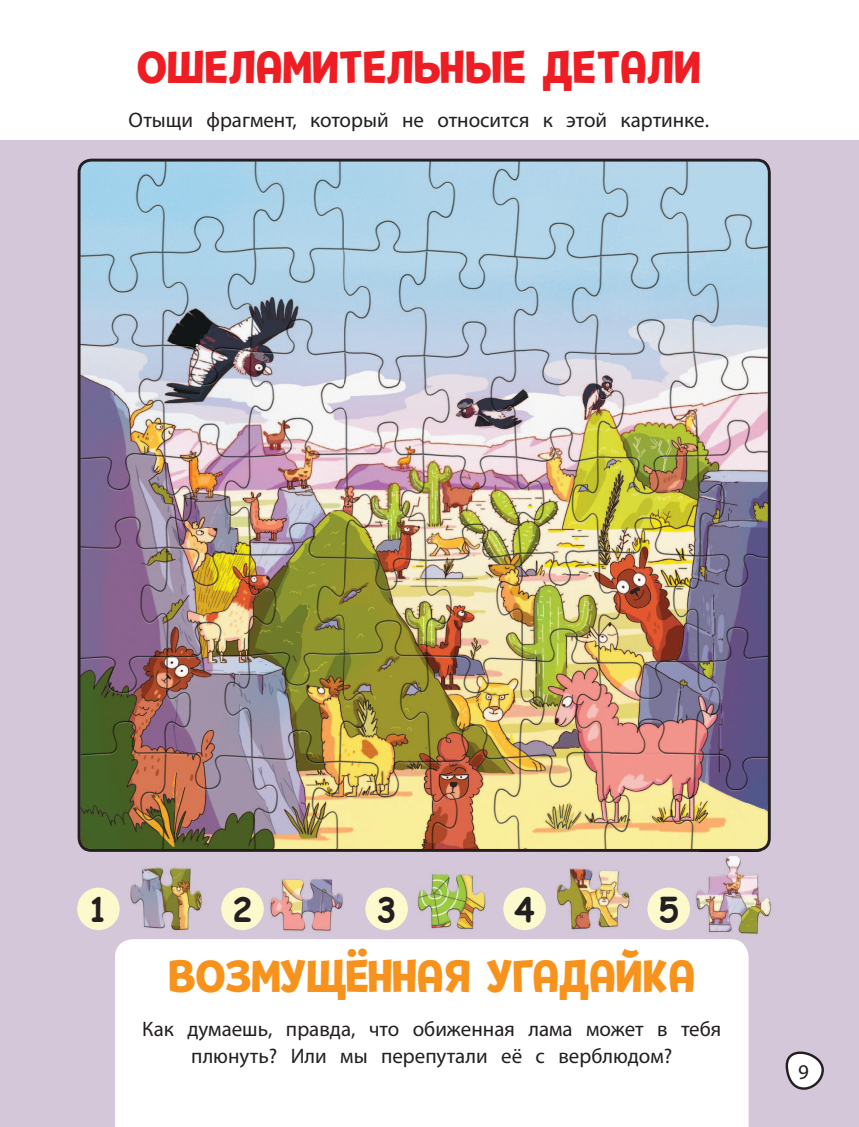
<style>
.page{position:relative;width:859px;height:1127px;background:#fff}
.page>*{position:absolute;margin:0;border:0;box-sizing:border-box;transform-origin:0 0}
.t1{font:45px "Pequena Pro";color:#ee1d23}
.t2{font:45px "Pequena Pro";color:#f7931d}
.t3{font:700 33px "Comic Sans MS";color:#231f20}
.t4{font:21px/27px "Myriad Pro";color:#231f20;text-align:center}
</style>
<div class="page">
<div style="left:0;top:140px;width:859px;height:987px;background:#d4c7d9"></div>
<img style="left:78px;top:159px;width:693px;height:693px">
<img style="left:130px;top:867px;width:73px;height:65px">
<img style="left:270px;top:878px;width:74px;height:54px">
<img style="left:417px;top:873px;width:69px;height:57px">
<img style="left:556px;top:868px;width:74px;height:62px">
<img style="left:690px;top:850px;width:51px;height:13px">
<img style="left:697px;top:850px;width:66px;height:2px">
<div style="left:77px;top:887px;width:43px;height:43px;background:#fcf9cd;border-radius:50%"></div>
<div style="left:221px;top:887px;width:43px;height:43px;background:#fcf9cd;border-radius:50%"></div>
<div style="left:365px;top:887px;width:43px;height:43px;background:#fcf9cd;border-radius:50%"></div>
<div style="left:503px;top:887px;width:43px;height:43px;background:#fcf9cd;border-radius:50%"></div>
<div style="left:647px;top:887px;width:43px;height:43px;background:#fcf9cd;border-radius:50%"></div>
<svg style="left:785px;top:1051px;width:38px;height:39px"></svg>
<div style="left:115px;top:939px;width:634px;height:188px;background:#fff"></div>
<h1 class="t1" style="left:137px;top:39px;width:566px">ОШЕЛАМИТЕЛЬНЫЕ ДЕТАЛИ</h1>
<p class="t4" style="left:129px;top:108px;width:582px">Отыщи фрагмент, который не относится к этой картинке.</p>
<h2 class="t3" style="left:88px;top:896px;width:22px">1</h2>
<h2 class="t3" style="left:232px;top:896px;width:22px">2</h2>
<h2 class="t3" style="left:377px;top:896px;width:22px">3</h2>
<h2 class="t3" style="left:514px;top:896px;width:22px">4</h2>
<h2 class="t3" style="left:659px;top:896px;width:22px">5</h2>
<h1 class="t2" style="left:168px;top:949px;width:528px">ВОЗМУЩЁННАЯ УГАДАйКА</h1>
<p class="t4" style="left:142px;top:1018px;width:581px">Как думаешь, правда, что обиженная лама может в тебя плюнуть? Или мы перепутали её с верблюдом?</p>
<p class="t4" style="left:798px;top:1060px;width:12px">9</p>
</div>
